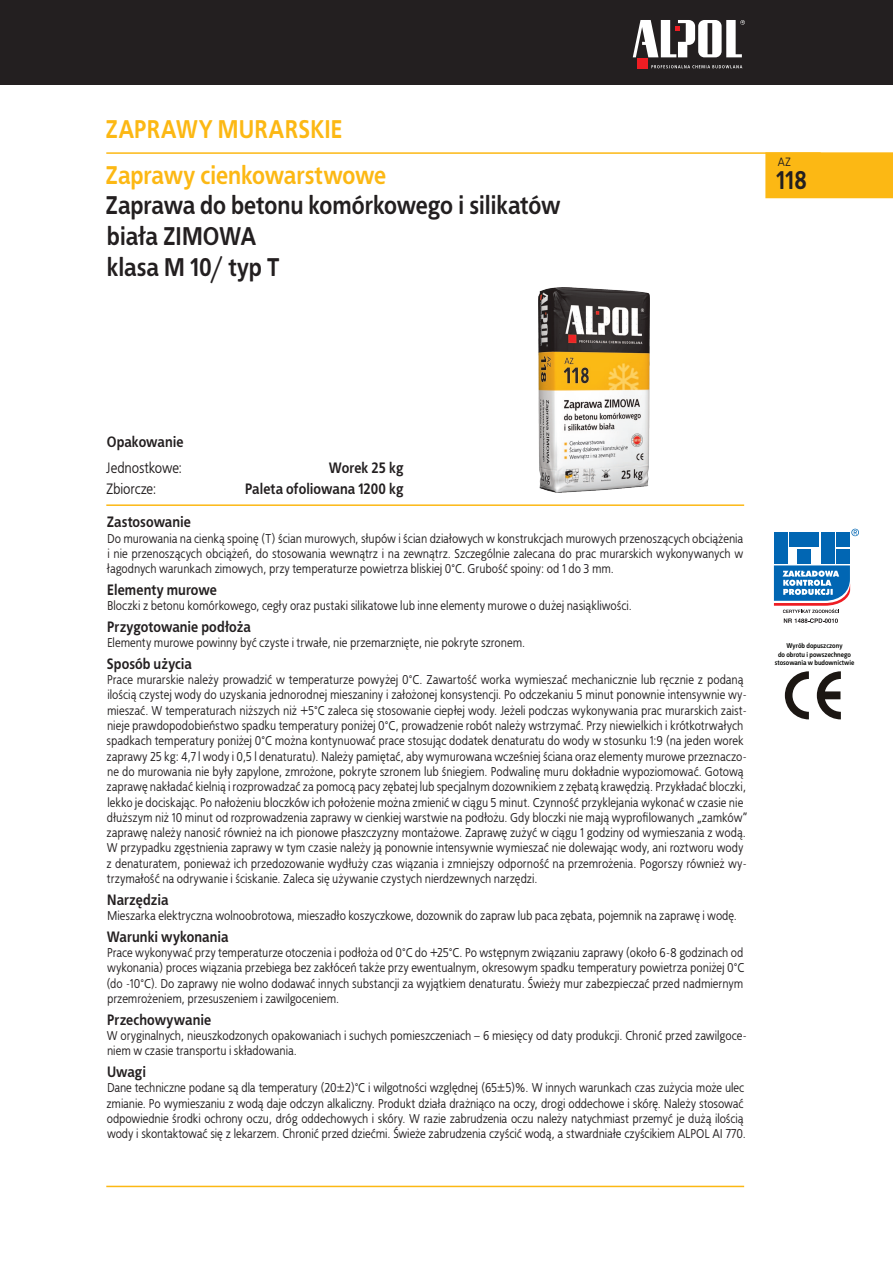
<style>
.page{position:relative;width:893px;height:1263px;background:#fff}
.page>*{position:absolute;margin:0;border:0;box-sizing:border-box;transform-origin:0 0}
.t1{font:700 25.5px/30.6px "EFN Bureau COT";letter-spacing:-.01em;color:#231f20}
.t2{font:700 25.5px "EFN Bureau COT";letter-spacing:-.005em;color:#fcb814}
.t3{font:700 15px "EFN Bureau COT";color:#231f20}
.t4{font:15px "EFN Bureau COT";color:#231f20}
.t5{font:12.75px/15.3px "EFN Bureau COT";letter-spacing:.01em;color:#231f20}
.t6{font:12px "EFN Bureau COT";color:#231f20}
.t7{font:700 6.9px/8.2px "EFN Bureau COT";color:#040503;text-align:center}
</style>
<div class="page">
<div style="left:0;top:0;width:893px;height:84px;background:#231f20"></div>
<svg style="left:651px;top:65px;width:91px;height:3px"></svg>
<div style="left:637px;top:58px;width:11px;height:11px;background:#ee1d23"></div>
<svg style="left:633px;top:20px;width:112px;height:37px"></svg>
<div style="left:765px;top:152px;width:128px;height:46px;background:#fcb814"></div>
<hr style="left:106px;top:504px;width:638px;height:2px;background:#fcb814">
<hr style="left:106px;top:1186px;width:638px;height:1px;background:#fcb814">
<hr style="left:106px;top:152px;width:715px;height:2px;background:#fcb814">
<div style="left:789px;top:532px;width:30px;height:15px;background:#0166b3"></div>
<div style="left:797px;top:549px;width:14px;height:15px;background:#0166b3"></div>
<div style="left:774px;top:532px;width:14px;height:32px;background:#0166b3"></div>
<div style="left:821px;top:532px;width:13px;height:32px;background:#0166b3"></div>
<div style="left:836px;top:549px;width:14px;height:15px;background:#0166b3"></div>
<div style="left:836px;top:532px;width:14px;height:15px;background:#0166b3"></div>
<svg style="left:774px;top:565px;width:76px;height:58px"></svg>
<svg style="left:851px;top:529px;width:8px;height:7px"></svg>
<svg style="left:785px;top:671px;width:56px;height:48px"></svg>
<img style="left:539px;top:287px;width:110px;height:205px">
<h1 class="t2" style="left:105px;top:113px;width:239px">Zaprawy murarskie</h1>
<p class="t6" style="left:778px;top:155px;width:15px">AZ</p>
<h1 class="t2" style="left:105px;top:159px;width:282px">Zaprawy cienkowarstwowe</h1>
<h1 class="t1" style="left:776px;top:165px;width:33px">118</h1>
<h1 class="t1" style="left:105px;top:190px;width:456px">Zaprawa do betonu komórkowego i silikatów biała ZIMOWA<br>klasa M 10/ typ T</h1>
<p class="t3" style="left:107px;top:433px;width:78px">Opakowanie</p>
<p class="t4" style="left:106px;top:459px;width:77px">Jednostkowe:</p>
<p class="t3" style="left:329px;top:458px;width:76px">Worek 25 kg</p>
<p class="t4" style="left:106px;top:480px;width:52px">Zbiorcze:</p>
<p class="t3" style="left:245px;top:479px;width:160px">Paleta ofoliowana 1200 kg</p>
<p class="t3" style="left:107px;top:513px;width:86px">Zastosowanie</p>
<p class="t5" style="left:107px;top:531px;width:638px;text-align:justify">Do murowania na cienką spoinę (T) ścian murowych, słupów i ścian działowych w konstrukcjach murowych przenoszących obciążenia i nie przenoszących obciążeń, do stosowania wewnątrz i na zewnątrz. Szczególnie zalecana do prac murarskich wykonywanych w łagodnych warunkach zimowych, przy temperaturze powietrza bliskiej 0°C. Grubość spoiny: od 1 do 3 mm.</p>
<p class="t3" style="left:107px;top:580px;width:111px">Elementy murowe</p>
<p class="t5" style="left:107px;top:598px;width:526px">Bloczki z betonu komórkowego, cegły oraz pustaki silikatowe lub inne elementy murowe o dużej nasiąkliwości.</p>
<p class="t3" style="left:107px;top:617px;width:145px">Przygotowanie podłoża</p>
<p class="t5" style="left:107px;top:635px;width:420px">Elementy murowe powinny być czyste i trwałe, nie przemarznięte, nie pokryte szronem.</p>
<p class="t3" style="left:107px;top:654px;width:87px">Sposób użycia</p>
<p class="t5" style="left:107px;top:672px;width:642px">Prace murarskie należy prowadzić w temperaturze powyżej 0°C. Zawartość worka wymieszać mechanicznie lub ręcznie z podaną ilością czystej wody do uzyskania jednorodnej mieszaniny i założonej konsystencji. Po odczekaniu 5 minut ponownie intensywnie wy&shy;mieszać. W temperaturach niższych niż +5°C zaleca się stosowanie ciepłej wody. Jeżeli podczas wykonywania prac murarskich zaist&shy;nieje prawdopodobieństwo spadku temperatury poniżej 0°C, prowadzenie robót należy wstrzymać. Przy niewielkich i krótkotrwałych spadkach temperatury poniżej 0°C można kontynuować prace stosując dodatek denaturatu do wody w stosunku 1:9 (na jeden worek zaprawy 25 kg: 4,7 l wody i 0,5 l denaturatu). Należy pamiętać, aby wymurowana wcześniej ściana oraz elementy murowe przeznaczo&shy;ne do murowania nie były zapylone, zmrożone, pokryte szronem lub śniegiem. Podwalinę muru dokładnie wypoziomować. Gotową zaprawę nakładać kielnią i rozprowadzać za pomocą pacy zębatej lub specjalnym dozownikiem z zębatą krawędzią. Przykładać bloczki, lekko je dociskając. Po nałożeniu bloczków ich położenie można zmienić w ciągu 5 minut. Czynność przyklejania wykonać w czasie nie dłuższym niż 10 minut od rozprowadzenia zaprawy w cienkiej warstwie na podłożu. Gdy bloczki nie mają wyprofilowanych „zamków” zaprawę należy nanosić również na ich pionowe płaszczyzny montażowe. Zaprawę zużyć w ciągu 1 godziny od wymieszania z wodą.<br>W przypadku zgęstnienia zaprawy w tym czasie należy ją ponownie intensywnie wymieszać nie dolewając wody, ani roztworu wody z denaturatem, ponieważ ich przedozowanie wydłuży czas wiązania i zmniejszy odporność na przemrożenia. Pogorszy również wy&shy;trzymałość na odrywanie i ściskanie. Zaleca się używanie czystych nierdzewnych narzędzi.</p>
<p class="t3" style="left:107px;top:890px;width:63px">Narzędzia</p>
<p class="t5" style="left:107px;top:908px;width:631px">Mieszarka elektryczna wolnoobrotowa, mieszadło koszyczkowe, dozownik do zapraw lub paca zębata, pojemnik na zaprawę i wodę.</p>
<p class="t3" style="left:107px;top:927px;width:123px">Warunki wykonania</p>
<p class="t5" style="left:106px;top:945px;width:639px;text-align:justify">Prace wykonywać przy temperaturze otoczenia i podłoża od 0°C do +25°C. Po wstępnym związaniu zaprawy (około 6-8 godzinach od wykonania) proces wiązania przebiega bez zakłóceń także przy ewentualnym, okresowym spadku temperatury powietrza poniżej 0°C (do -10°C). Do zaprawy nie wolno dodawać innych substancji za wyjątkiem denaturatu. Świeży mur zabezpieczać przed nadmiernym przemrożeniem, przesuszeniem i zawilgoceniem.</p>
<p class="t3" style="left:107px;top:1010px;width:106px">Przechowywanie</p>
<p class="t5" style="left:107px;top:1028px;width:642px">W oryginalnych, nieuszkodzonych opakowaniach i suchych pomieszczeniach – 6 miesięcy od daty produkcji. Chronić przed zawilgoce&shy;niem w czasie transportu i składowania.</p>
<p class="t3" style="left:107px;top:1062px;width:41px">Uwagi</p>
<p class="t5" style="left:107px;top:1080px;width:641px">Dane techniczne podane są dla temperatury (20±2)°C i wilgotności względnej (65±5)%. W innych warunkach czas zużycia może ulec zmianie. Po wymieszaniu z wodą daje odczyn alkaliczny. Produkt działa drażniąco na oczy, drogi oddechowe i skórę. Należy stosować odpowiednie środki ochrony oczu, dróg oddechowych i skóry. W razie zabrudzenia oczu należy natychmiast przemyć je dużą ilością wody i skontaktować się z lekarzem. Chronić przed dziećmi. Świeże zabrudzenia czyścić wodą, a stwardniałe czyścikiem ALPOL AI 770.</p>
<p class="t7" style="left:775px;top:642px;width:81px">Wyrób dopuszczony<br>do obrotu i powszechnego stosowania w budownictwie</p>
</div>
